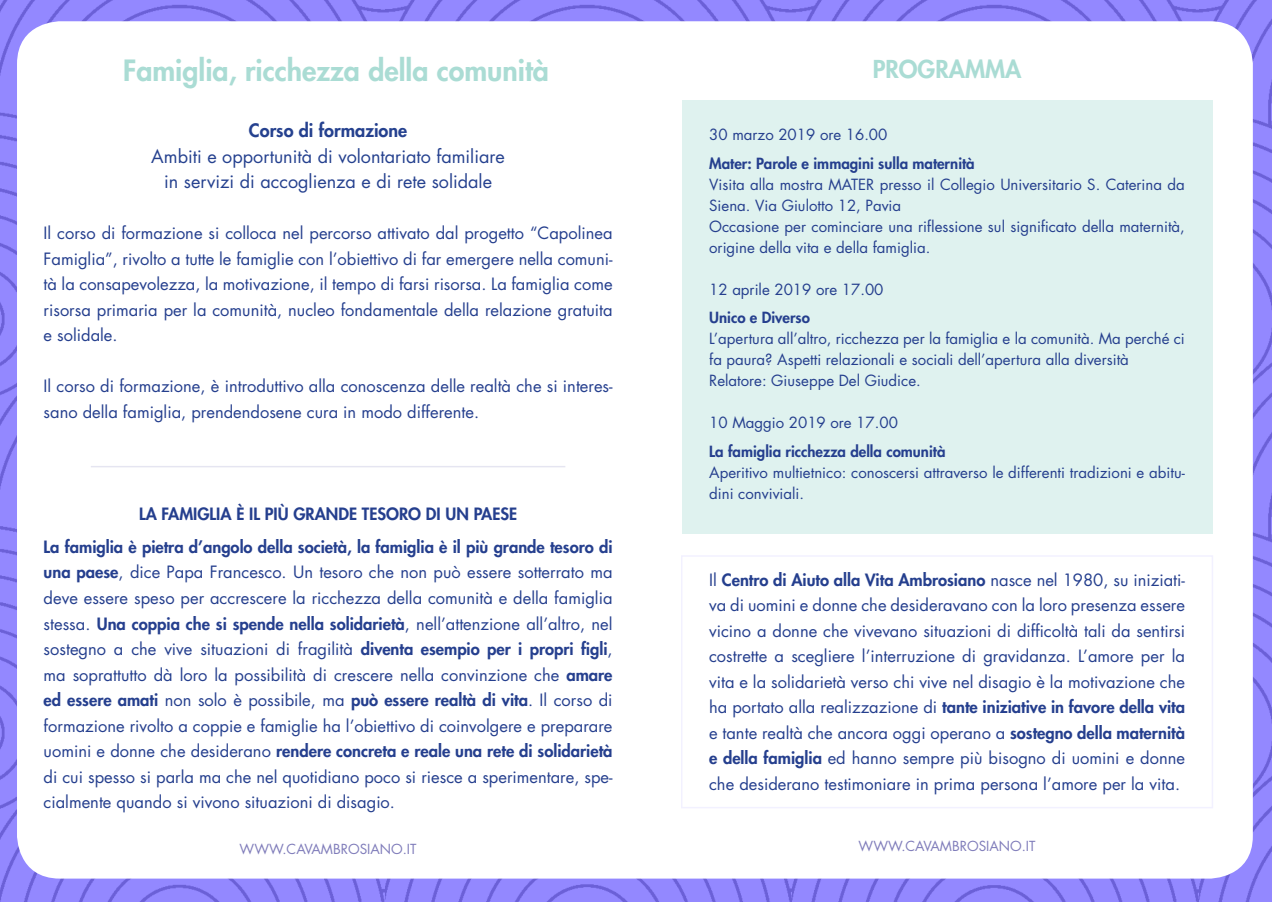
<style>
.page{position:relative;width:1272px;height:902px;background:#fff}
.page>*{position:absolute;margin:0;border:0;box-sizing:border-box;transform-origin:0 0}
.t1{font:800 28.5px "Futura Std";color:#aadcd4}
.t2{font:800 24px "Futura Std";color:#aadcd4}
.t3{font:18px "Futura Std";color:#25418f}
.t4{font:800 18px "Futura Std";color:#25418f}
.t5{font:16.5px/25.5px "Futura Std";color:#253f8e;text-align:justify}
.t6{font:800 16.5px "Futura Std";color:#253f8e}
.t7{font:15px/21px "Futura Std";color:#253f8e}
.t8{font:800 15px "Futura Std";color:#253f8e}
.t9{font:13.5px "Futura Std";color:#7f7cba}
.s1{font-weight:800}
</style>
<div class="page">
<img style="left:0;top:0;width:792px;height:901px">
<img style="left:792px;top:0;width:407px;height:901px">
<img style="left:1199px;top:0;width:72px;height:901px">
<div style="left:17px;top:21px;width:1235px;height:857px;background:#fff;border-radius:43px"></div>
<div style="left:681px;top:100px;width:531px;height:433px;background:#dff2ef"></div>
<hr style="left:91px;top:466px;width:474px;height:1px;background:#7f7cba">
<p class="t1" style="left:123px;top:53px;width:427px">Famiglia, ricchezza della comunità</p>
<p class="t4" style="left:249px;top:119px;width:160px">Corso di formazione</p>
<p class="t3" style="left:151px;top:144px;width:355px">Ambiti e opportunità di volontariato familiare</p>
<p class="t3" style="left:164px;top:170px;width:329px">in servizi di accoglienza e di rete solidale</p>
<p class="t5" style="left:44px;top:220px;width:570px">Il corso di formazione si colloca nel percorso attivato dal progetto “Capolinea Famiglia”, rivolto a tutte le famiglie con l’obiettivo di far emergere nella comuni&shy;tà la consapevolezza, la motivazione, il tempo di farsi risorsa. La famiglia come risorsa primaria per la comunità, nucleo fondamentale della relazione gratuita e solidale.</p>
<p class="t5" style="left:44px;top:373px;width:570px">Il corso di formazione, è introduttivo alla conoscenza delle realtà che si interes&shy;sano della famiglia, prendendosene cura in modo differente.</p>
<p class="t6" style="left:139px;top:503px;width:379px">LA FAMIGLIA È IL PIÙ GRANDE TESORO DI UN PAESE</p>
<p class="t5" style="left:44px;top:534px;width:570px"><span class="s1">La famiglia è pietra d’angolo della società, la famiglia è il più grande tesoro di una paese</span>, dice Papa Francesco. Un tesoro che non può essere sotterrato ma deve essere speso per accrescere la ricchezza della comunità e della famiglia stessa. <span class="s1">Una coppia che si spende nella solidarietà</span>, nell’attenzione all’altro, nel sostegno a che vive situazioni di fragilità <span class="s1">diventa esempio per i propri figli</span>, ma soprattutto dà loro la possibilità di crescere nella convinzione che <span class="s1">amare ed essere amati</span> non solo è possibile, ma <span class="s1">può essere realtà di vita</span>. Il corso di formazione rivolto a coppie e famiglie ha l’obiettivo di coinvolgere e preparare uomini e donne che desiderano <span class="s1">rendere concreta e reale una rete di solidarietà </span>di cui spesso si parla ma che nel quotidiano poco si riesce a sperimentare, spe&shy;cialmente quando si vivono situazioni di disagio.</p>
<p class="t2" style="left:872px;top:54px;width:150px">PROGRAMMA</p>
<p class="t7" style="left:709px;top:124px;width:180px">30 marzo 2019 ore 16.00</p>
<p class="t8" style="left:709px;top:153px;width:267px">Mater: Parole e immagini sulla maternità</p>
<p class="t7" style="left:709px;top:174px;width:477px">Visita alla mostra MATER presso il Collegio Universitario S. Caterina da<br>Siena. Via Giulotto 12, Pavia</p>
<p class="t7" style="left:709px;top:216px;width:477px">Occasione per cominciare una riflessione sul significato della maternità, origine della vita e della famiglia.</p>
<p class="t7" style="left:709px;top:279px;width:176px">12 aprile 2019 ore 17.00</p>
<p class="t8" style="left:709px;top:308px;width:102px">Unico e Diverso</p>
<p class="t7" style="left:709px;top:328px;width:477px">L’apertura all’altro, ricchezza per la famiglia e la comunità. Ma perché ci fa paura? Aspetti relazionali e sociali dell’apertura alla diversità</p>
<p class="t7" style="left:709px;top:370px;width:213px">Relatore: Giuseppe Del Giudice.</p>
<p class="t7" style="left:709px;top:412px;width:190px">10 Maggio 2019 ore 17.00</p>
<p class="t8" style="left:709px;top:441px;width:238px">La famiglia ricchezza della comunità</p>
<p class="t7" style="left:709px;top:462px;width:477px">Aperitivo multietnico: conoscersi attraverso le differenti tradizioni e abitu&shy;dini conviviali.</p>
<p class="t5" style="left:709px;top:567px;width:477px">Il <span class="s1">Centro di Aiuto alla Vita Ambrosiano</span> nasce nel 1980, su iniziati&shy;va di uomini e donne che desideravano con la loro presenza essere vicino a donne che vivevano situazioni di difficoltà tali da sentirsi costrette a scegliere l’interruzione di gravidanza. L’amore per la vita e la solidarietà verso chi vive nel disagio è la motivazione che ha portato alla realizzazione di <span class="s1">tante iniziative in favore della vita </span>e tante realtà che ancora oggi operano a <span class="s1">sostegno della maternità e della famiglia</span> ed hanno sempre più bisogno di uomini e donne che desiderano testimoniare in prima persona l’amore per la vita.</p>
<p class="t9" style="left:240px;top:839px;width:178px">WWW.CAVAMBROSIANO.IT</p>
<p class="t9" style="left:858px;top:837px;width:178px">WWW.CAVAMBROSIANO.IT</p>
</div>
